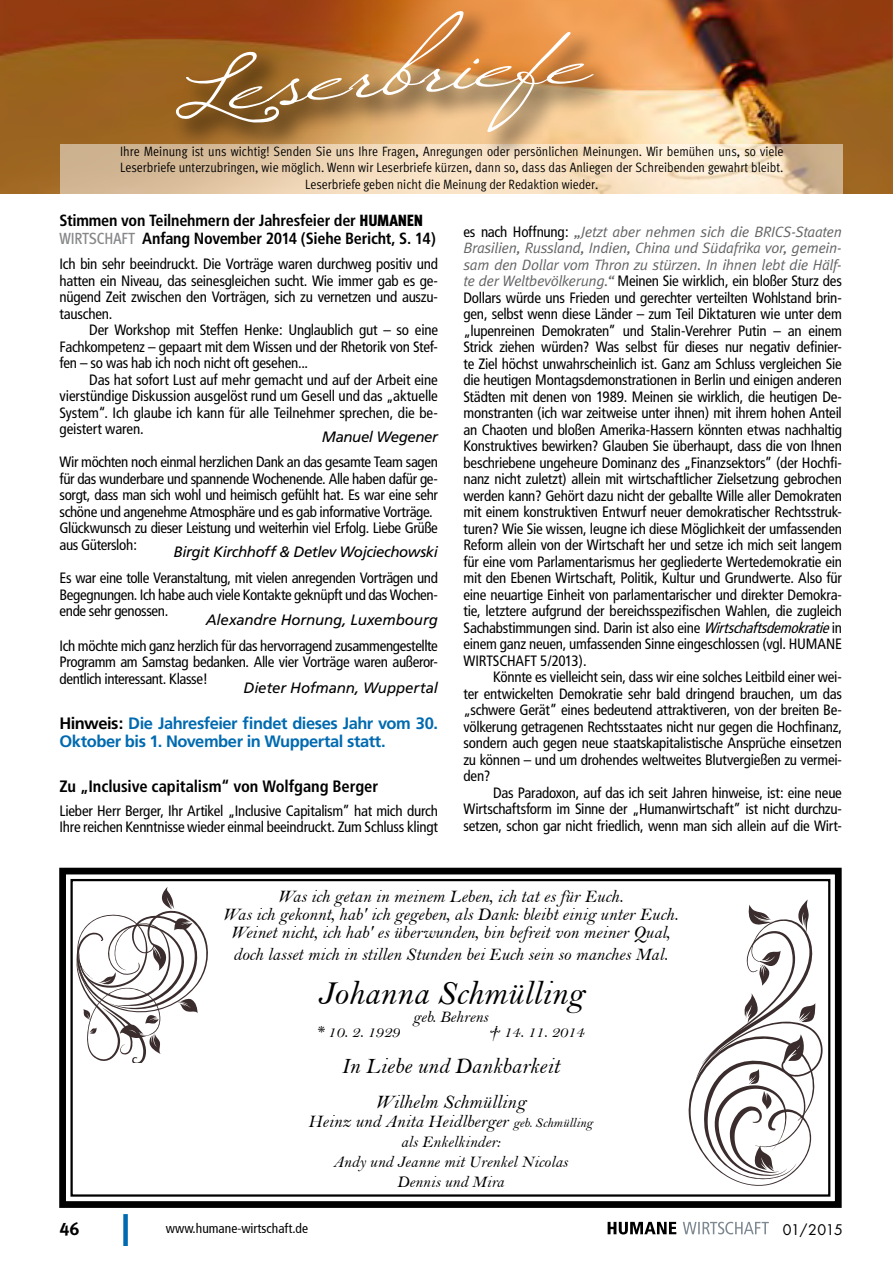
<style>
.page{position:relative;width:893px;height:1263px;background:#fff}
.page>*{position:absolute;margin:0;border:0;box-sizing:border-box;transform-origin:0 0}
.t1{font:34.5px "Bell MT Italic";color:#000}
.t2{font:22.5px "Bell MT Italic";color:#000}
.t3{font:19.5px "Bell MT Italic";color:#000}
.t4{font:18px "Bell MT Italic";color:#000}
.t5{font:18px "Meta Bold LF";color:#000}
.t6{font:16.5px "Bell MT Italic";color:#000}
.Leserbriefe{font:700 16.5px/18px "Frutiger";letter-spacing:-.03em;color:#006ab0}
.Leserbriefe-2{font:700 condensed 16.5px "Frutiger";letter-spacing:-.005em;color:#000}
.Leserbriefe-3{font:700 condensed 16.2px/18px "Frutiger";letter-spacing:-.015em;color:#000}
.Leserbriefe-4{font:condensed 15px/16.5px "Frutiger";letter-spacing:-.02em;color:#000;text-align:justify}
.Leserbriefe-5{font:italic 15px "Frutiger";letter-spacing:-.015em;color:#000}
.t7{font:14.25px "Futura";letter-spacing:-.025em;color:#000}
.Fruti-Leserbriefe_9{font:13.5px/16.5px "Meta Cond Normal";color:#000}
.t8{font:condensed 13.5px "Frutiger 57";color:#000}
.s1{font-family:"Meta Cond Black LF";font-weight:400;font-stretch:normal}
.s2{font-family:"Meta Cond Medium LF";font-weight:400;font-stretch:normal;color:#868789}
.s3{color:#000}
.s4{font-family:"Meta Normal";font-style:italic;font-stretch:normal;color:#636466}
.s5{font-style:italic}
.s6{font-size:13.5px}
</style>
<div class="page">
<div style="left:123px;top:1214px;width:5px;height:32px;background:#006ab0"></div>
<svg style="left:608px;top:1222px;width:68px;height:12px"></svg>
<svg style="left:683px;top:1222px;width:86px;height:12px"></svg>
<svg style="left:59px;top:867px;width:783px;height:341px"></svg>
<div style="left:70px;top:879px;width:760px;height:318px;border:2px solid #000"></div>
<img style="left:0;top:0;width:893px;height:193px">
<svg style="left:61px;top:144px;width:782px;height:50px"></svg>
<div style="left:170px;top:5px;width:453px;height:157px;background:#000;opacity:.39"></div>
<svg style="left:175px;top:11px;width:419px;height:121px"></svg>
<p class="Fruti-Leserbriefe_9" style="left:120px;top:143px;width:665px">Ihre Meinung ist uns wichtig! Senden Sie uns Ihre Fragen, Anregungen oder persönlichen Meinungen. Wir bemühen uns, so viele<br>Leserbriefe unterzubringen, wie möglich. Wenn wir Leserbriefe kürzen, dann so, dass das Anliegen der Schreibenden gewahrt bleibt.</p>
<p class="Fruti-Leserbriefe_9" style="left:305px;top:176px;width:295px">Leserbriefe geben nicht die Meinung der Redaktion wieder.</p>
<p class="Leserbriefe-3" style="left:60px;top:211px;width:378px">Stimmen von Teilnehmern der Jahresfeier der <span class="s1">HUMANEN<br></span><span class="s2">WIRTSCHAFT</span> Anfang November 2014 (Siehe Bericht, S. 14)</p>
<p class="Leserbriefe-4" style="left:60px;top:256px;width:380px">Ich bin sehr beeindruckt. Die Vorträge waren durchweg positiv und hatten ein Niveau, das seinesgleichen sucht. Wie immer gab es ge&shy;nügend Zeit zwischen den Vorträgen, sich zu vernetzen und auszu&shy;tauschen.</p>
<p class="Leserbriefe-4" style="left:60px;top:322px;width:380px;text-indent:30px">Der Workshop mit Steffen Henke: Unglaublich gut – so eine Fachkompetenz – gepaart mit dem Wissen und der Rhetorik von Stef&shy;fen – so was hab ich noch nicht oft gesehen...</p>
<p class="Leserbriefe-4" style="left:60px;top:372px;width:380px;text-indent:30px">Das hat sofort Lust auf mehr gemacht und auf der Arbeit eine vierstündige Diskussion ausgelöst rund um Gesell und das „aktuelle System“. Ich glaube ich kann für alle Teilnehmer sprechen, die be&shy;geistert waren.</p>
<p class="Leserbriefe-5" style="left:322px;top:428px;width:118px">Manuel Wegener</p>
<p class="Leserbriefe-4" style="left:60px;top:454px;width:380px">Wir möchten noch einmal herzlichen Dank an das gesamte Team sagen für das wunderbare und spannende Wochenende. Alle haben dafür ge&shy;sorgt, dass man sich wohl und heimisch gefühlt hat. Es war eine sehr schöne und angenehme Atmosphäre und es gab informative Vorträge.</p>
<p class="Leserbriefe-4" style="left:60px;top:520px;width:380px">Glückwunsch zu dieser Leistung und weiterhin viel Erfolg. Liebe Grüße aus Gütersloh:</p>
<p class="Leserbriefe-5" style="left:173px;top:543px;width:266px">Birgit Kirchhoff &amp; Detlev Wojciechowski</p>
<p class="Leserbriefe-4" style="left:60px;top:570px;width:380px">Es war eine tolle Veranstaltung, mit vielen anregenden Vorträgen und Begegnungen. Ich habe auch viele Kontakte geknüpft und das Wochen&shy;ende sehr genossen.</p>
<p class="Leserbriefe-5" style="left:206px;top:611px;width:234px">Alexandre Hornung, Luxembourg</p>
<p class="Leserbriefe-4" style="left:60px;top:637px;width:380px">Ich möchte mich ganz herzlich für das hervorragend zusammengestellte Programm am Samstag bedanken. Alle vier Vorträge waren außeror&shy;dentlich interessant. Klasse!</p>
<p class="Leserbriefe-5" style="left:244px;top:678px;width:196px">Dieter Hofmann, Wuppertal</p>
<p class="Leserbriefe" style="left:60px;top:714px;width:380px"><span class="s3">Hinweis:</span> Die Jahresfeier findet dieses Jahr vom 30.<br>Oktober bis 1. November in Wuppertal statt.</p>
<p class="Leserbriefe-2" style="left:60px;top:776px;width:320px">Zu „Inclusive capitalism“ von Wolfgang Berger</p>
<p class="Leserbriefe-4" style="left:60px;top:802px;width:380px">Lieber Herr Berger, Ihr Artikel „Inclusive Capitalism” hat mich durch<br>Ihre reichen Kenntnisse wieder einmal beeindruckt. Zum Schluss klingt</p>
<p class="Leserbriefe-4" style="left:463px;top:223px;width:380px">es nach Hoffnung: <span class="s4">„Jetzt aber nehmen sich die BRICS-Staaten Brasilien, Russland, Indien, China und Südafrika vor, gemein&shy;sam den Dollar vom Thron zu stürzen. In ihnen lebt die Hälf&shy;te der Weltbevölkerung.“</span> Meinen Sie wirklich, ein bloßer Sturz des Dollars würde uns Frieden und gerechter verteilten Wohlstand brin&shy;gen, selbst wenn diese Länder – zum Teil Diktaturen wie unter dem „lupenreinen Demokraten” und Stalin-Verehrer Putin – an einem Strick ziehen würden? Was selbst für dieses nur negativ definier&shy;te Ziel höchst unwahrscheinlich ist. Ganz am Schluss vergleichen Sie die heutigen Montagsdemonstrationen in Berlin und einigen anderen Städten mit denen von 1989. Meinen sie wirklich, die heutigen De&shy;monstranten (ich war zeitweise unter ihnen) mit ihrem hohen Anteil an Chaoten und bloßen Amerika-Hassern könnten etwas nachhaltig Konstruktives bewirken? Glauben Sie überhaupt, dass die von Ihnen beschriebene ungeheure Dominanz des „Finanzsektors” (der Hochfi&shy;nanz nicht zuletzt) allein mit wirtschaftlicher Zielsetzung gebrochen werden kann? Gehört dazu nicht der geballte Wille aller Demokraten mit einem konstruktiven Entwurf neuer demokratischer Rechtsstruk&shy;turen? Wie Sie wissen, leugne ich diese Möglichkeit der umfassenden Reform allein von der Wirtschaft her und setze ich mich seit langem für eine vom Parlamentarismus her gegliederte Wertedemokratie ein mit den Ebenen Wirtschaft, Politik, Kultur und Grundwerte. Also für eine neuartige Einheit von parlamentarischer und direkter Demokra&shy;tie, letztere aufgrund der bereichsspezifischen Wahlen, die zugleich Sachabstimmungen sind. Darin ist also eine <span class="s5">Wirtschaftsdemokratie</span>in einem ganz neuen, umfassenden Sinne eingeschlossen (vgl. HUMANE WIRTSCHAFT 5/2013).</p>
<p class="Leserbriefe-4" style="left:463px;top:669px;width:380px;text-indent:30px">Könnte es vielleicht sein, dass wir eine solches Leitbild einer wei&shy;ter entwickelten Demokratie sehr bald dringend brauchen, um das „schwere Gerät” eines bedeutend attraktiveren, von der breiten Be&shy;völkerung getragenen Rechtsstaates nicht nur gegen die Hochfinanz, sondern auch gegen neue staatskapitalistische Ansprüche einsetzen zu können – und um drohendes weltweites Blutvergießen zu vermei&shy;den?</p>
<p class="Leserbriefe-4" style="left:463px;top:784px;width:380px;text-indent:30px">Das Paradoxon, auf das ich seit Jahren hinweise, ist: eine neue Wirtschaftsform im Sinne der „Humanwirtschaft” ist nicht durchzu&shy;setzen, schon gar nicht friedlich, wenn man sich allein auf die Wirt-</p>
<p class="t4" style="left:278px;top:885px;width:346px">Was ich getan in meinem Leben, ich tat es für Euch.</p>
<p class="t4" style="left:223px;top:903px;width:457px">Was ich gekonnt, hab' ich gegeben, als Dank: bleibt einig unter Euch.</p>
<p class="t4" style="left:231px;top:921px;width:441px">Weinet nicht, ich hab' es überwunden, bin befreit von meiner Qual,</p>
<p class="t4" style="left:233px;top:944px;width:436px">doch lasset mich in stillen Stunden bei Euch sein so manches Mal.</p>
<p class="t1" style="left:317px;top:972px;width:267px">Johanna Schmülling</p>
<p class="t6" style="left:413px;top:1007px;width:77px">geb. Behrens</p>
<p class="t6" style="left:316px;top:1022px;width:86px">* 10. 2. 1929</p>
<p class="t6" style="left:489px;top:1022px;width:97px">† 14. 11. 2014</p>
<p class="t2" style="left:342px;top:1052px;width:219px">In Liebe und Dankbarkeit</p>
<p class="t3" style="left:375px;top:1090px;width:152px">Wilhelm Schmülling</p>
<p class="t4" style="left:308px;top:1111px;width:286px">Heinz und Anita Heidlberger <span class="s6">geb. Schmülling</span></p>
<p class="t6" style="left:401px;top:1132px;width:101px">als Enkelkinder:</p>
<p class="t6" style="left:333px;top:1151px;width:236px">Andy und Jeanne mit Urenkel Nicolas</p>
<p class="t6" style="left:397px;top:1171px;width:109px">Dennis und Mira</p>
<p class="t5" style="left:60px;top:1218px;width:22px">46</p>
<p class="t8" style="left:166px;top:1220px;width:144px">www.humane-wirtschaft.de</p>
<p class="t7" style="left:783px;top:1220px;width:62px">01/2015</p>
</div>
